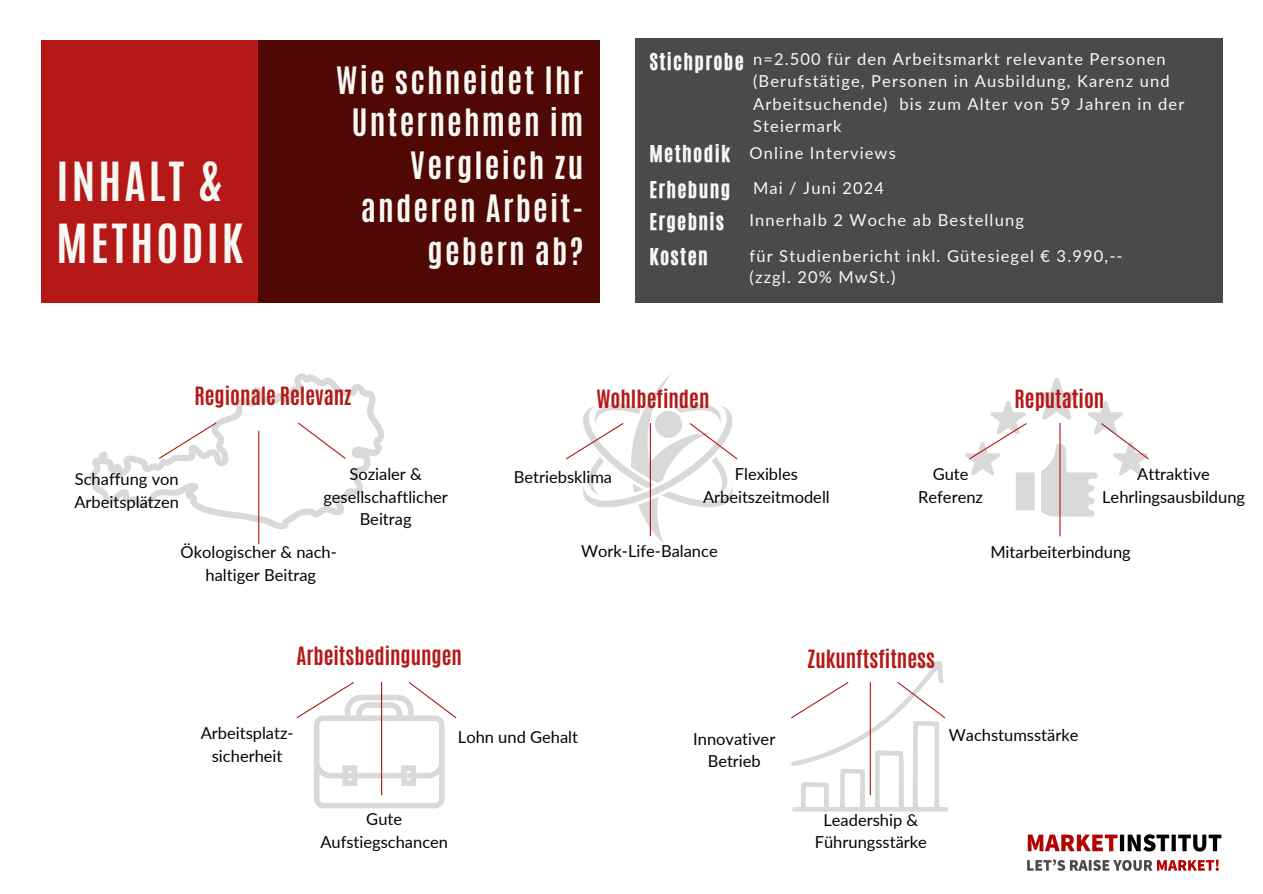
<style>
.page{position:relative;width:1263px;height:894px;background:#fff}
.page>*{position:absolute;margin:0;border:0;box-sizing:border-box;transform-origin:0 0}
.t1{font:700 45px/61.8px "Antonio";letter-spacing:.07em;color:#f7f8f3}
.t2{font:700 31.5px/42.8px "Antonio";letter-spacing:.07em;color:#f7f8f3;text-align:right}
.t3{font:700 21px "Antonio";color:#b51917}
.t4{font:19.5px "CA Generated";letter-spacing:.07em;color:#f7f8f3}
.t5{font:16.5px/22.5px "Lato";color:#040404;text-align:center}
.t6{font:16.5px/22.5px "Lato";letter-spacing:.07em;color:#f7f8f3}
</style>
<div class="page">
<div style="left:42px;top:40px;width:558px;height:262px;background:#b51917"></div>
<div style="left:258px;top:40px;width:342px;height:262px;background:#4f0804"></div>
<div style="left:635px;top:38px;width:587px;height:265px;background:#4a4a4b"></div>
<svg style="left:89px;top:373px;width:295px;height:156px"></svg>
<hr style="left:258px;top:430px;width:1px;height:114px;background:#b51917">
<svg style="left:158px;top:421px;width:60px;height:39px"></svg>
<svg style="left:297px;top:421px;width:50px;height:39px"></svg>
<svg style="left:566px;top:374px;width:172px;height:170px"></svg>
<hr style="left:1059px;top:423px;width:2px;height:113px;background:#b51917">
<svg style="left:965px;top:377px;width:184px;height:139px"></svg>
<svg style="left:296px;top:681px;width:161px;height:127px"></svg>
<svg style="left:791px;top:661px;width:157px;height:150px"></svg>
<img style="left:1027px;top:834px;width:195px;height:37px">
<h1 class="t1" style="left:57px;top:151px;width:188px">INHALT &amp;<br>METHODIK</h1>
<p class="t2" style="left:336px;top:59px;width:249px">Wie schneidet Ihr<br>Unternehmen im<br>Vergleich zu anderen Arbeit&shy;gebern ab?</p>
<p class="t4" style="left:649px;top:48px;width:96px">Stichprobe</p>
<h2 class="t6" style="left:753px;top:47px;width:433px">n=2.500 für den Arbeitsmarkt relevante Personen (Berufstätige, Personen in Ausbildung, Karenz und Arbeitsuchende) bis zum Alter von 59 Jahren in der Steiermark</h2>
<p class="t4" style="left:649px;top:140px;width:82px">Methodik</p>
<h3 class="t4" style="left:649px;top:175px;width:82px">Erhebung</h3>
<h3 class="t4" style="left:649px;top:208px;width:76px">Ergebnis</h3>
<p class="t4" style="left:649px;top:243px;width:60px">Kosten</p>
<h3 class="t6" style="left:749px;top:141px;width:148px">Online Interviews</h3>
<p class="t6" style="left:753px;top:176px;width:133px">Mai / Juni 2024</p>
<p class="t6" style="left:749px;top:209px;width:276px">Innerhalb 2 Woche ab Bestellung</p>
<p class="t6" style="left:749px;top:244px;width:375px">für Studienbericht inkl. Gütesiegel € 3.990,--</p>
<h3 class="t6" style="left:749px;top:265px;width:148px">(zzgl. 20% MwSt.)</h3>
<h3 class="t3" style="left:194px;top:381px;width:159px">Regionale Relevanz</h3>
<h3 class="t3" style="left:596px;top:384px;width:115px">Wohlbefinden</h3>
<p class="t3" style="left:1014px;top:384px;width:91px">Reputation</p>
<p class="t5" style="left:74px;top:467px;width:106px;text-align:left">Schaffung von<br>Arbeitsplätzen</p>
<p class="t5" style="left:323px;top:462px;width:126px">Sozialer &amp; gesellschaftlicher<br>Beitrag</p>
<p class="t5" style="left:181px;top:540px;width:158px">Ökologischer &amp; nach-</p>
<h3 class="t5" style="left:206px;top:563px;width:112px">haltiger Beitrag</h3>
<p class="t5" style="left:514px;top:465px;width:100px">Betriebsklima</p>
<p class="t5" style="left:703px;top:462px;width:128px">Flexibles<br>Arbeitszeitmodell</p>
<p class="t5" style="left:581px;top:539px;width:138px">Work-Life-Balance</p>
<p class="t5" style="left:933px;top:462px;width:37px">Gute</p>
<h3 class="t5" style="left:918px;top:485px;width:66px">Referenz</h3>
<p class="t5" style="left:1137px;top:462px;width:74px">Attraktive</p>
<p class="t5" style="left:1102px;top:485px;width:144px">Lehrlingsausbildung</p>
<p class="t5" style="left:990px;top:540px;width:142px">Mitarbeiterbindung</p>
<h3 class="t3" style="left:296px;top:641px;width:167px">Arbeitsbedingungen</h3>
<p class="t3" style="left:807px;top:644px;width:129px">Zukunftsfitness</p>
<p class="t5" style="left:201px;top:721px;width:94px">Arbeitsplatz-</p>
<p class="t5" style="left:212px;top:743px;width:72px">sicherheit</p>
<p class="t5" style="left:458px;top:725px;width:122px">Lohn und Gehalt</p>
<p class="t5" style="left:320px;top:807px;width:129px">Gute<br>Aufstiegschancen</p>
<h3 class="t5" style="left:693px;top:727px;width:84px">Innovativer</h3>
<p class="t5" style="left:949px;top:722px;width:131px">Wachstumsstärke</p>
<h3 class="t5" style="left:708px;top:749px;width:55px">Betrieb</h3>
<p class="t5" style="left:815px;top:808px;width:114px">Leadership &amp;<br>Führungsstärke</p>
</div>
